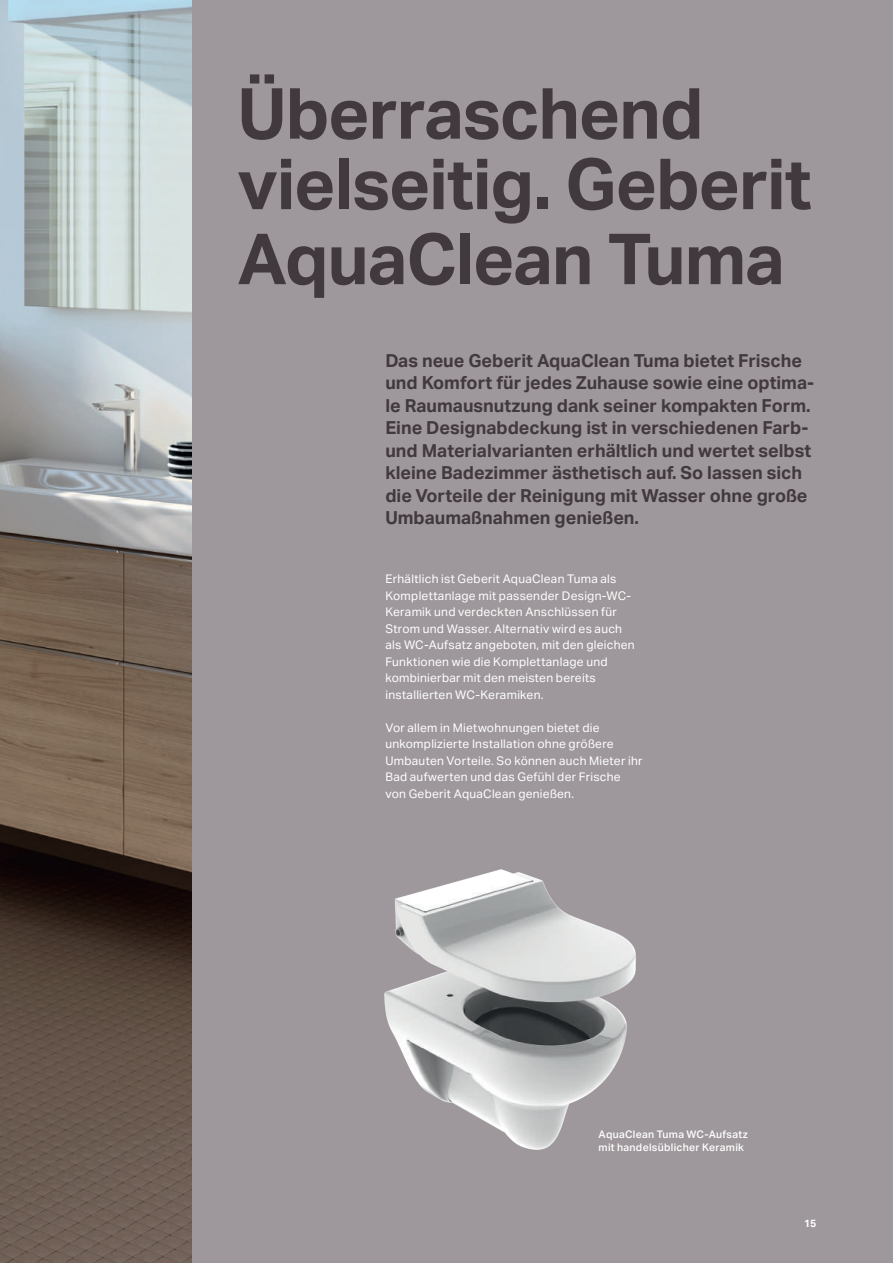
<style>
.page{position:relative;width:893px;height:1263px;background:#fff}
.page>*{position:absolute;margin:0;border:0;box-sizing:border-box;transform-origin:0 0}
.t1{font:700 70.5px/72.8px "Aktiv Grotesk Geberit";letter-spacing:-.015em;color:#42393e}
.t2{font:700 18px/22.5px "Aktiv Grotesk Geberit";color:#42393e}
.t3{font:12px/16.5px "Aktiv Grotesk Geberit";letter-spacing:.025em;color:#fff}
.t4{font:500 10.5px/13.5px "Aktiv Grotesk Geberit";letter-spacing:.03em;color:#fff}
.t5{font:700 10.5px "Aktiv Grotesk Geberit";color:#fff}
</style>
<div class="page">
<img style="left:0;top:0;width:192px;height:1263px">
<div style="left:192px;top:0;width:701px;height:1263px;background:#9e979b"></div>
<img style="left:384px;top:869px;width:252px;height:281px">
<h1 class="t1" style="left:238px;top:76px;width:575px">Überraschend vielseitig. Geberit<br>AquaClean Tuma</h1>
<p class="t2" style="left:385px;top:349px;width:430px">Das neue Geberit AquaClean Tuma bietet Frische und Komfort für jedes Zuhause sowie eine optima&shy;le Raumausnutzung dank seiner kompakten Form.<br>Eine Designabdeckung ist in verschiedenen Farb&shy;und Materialvarianten erhältlich und wertet selbst kleine Badezimmer ästhetisch auf. So lassen sich die Vorteile der Reinigung mit Wasser ohne große Umbaumaßnahmen genießen.</p>
<p class="t3" style="left:385px;top:571px;width:251px">Erhältlich ist Geberit AquaClean Tuma als Komplettanlage mit passender Design-WC-Keramik und verdeckten Anschlüssen für Strom und Wasser. Alternativ wird es auch als WC-Aufsatz angeboten, mit den gleichen Funktionen wie die Komplettanlage und kombinierbar mit den meisten bereits installierten WC-Keramiken.</p>
<p class="t3" style="left:385px;top:719px;width:259px">Vor allem in Mietwohnungen bietet die unkomplizierte Installation ohne größere Umbauten Vorteile. So können auch Mieter ihr Bad aufwerten und das Gefühl der Frische von Geberit AquaClean genießen.</p>
<p class="t4" style="left:599px;top:1127px;width:151px">AquaClean Tuma WC-Aufsatz mit handelsüblicher Keramik</p>
<p class="t5" style="left:804px;top:1217px;width:14px">15</p>
</div>
